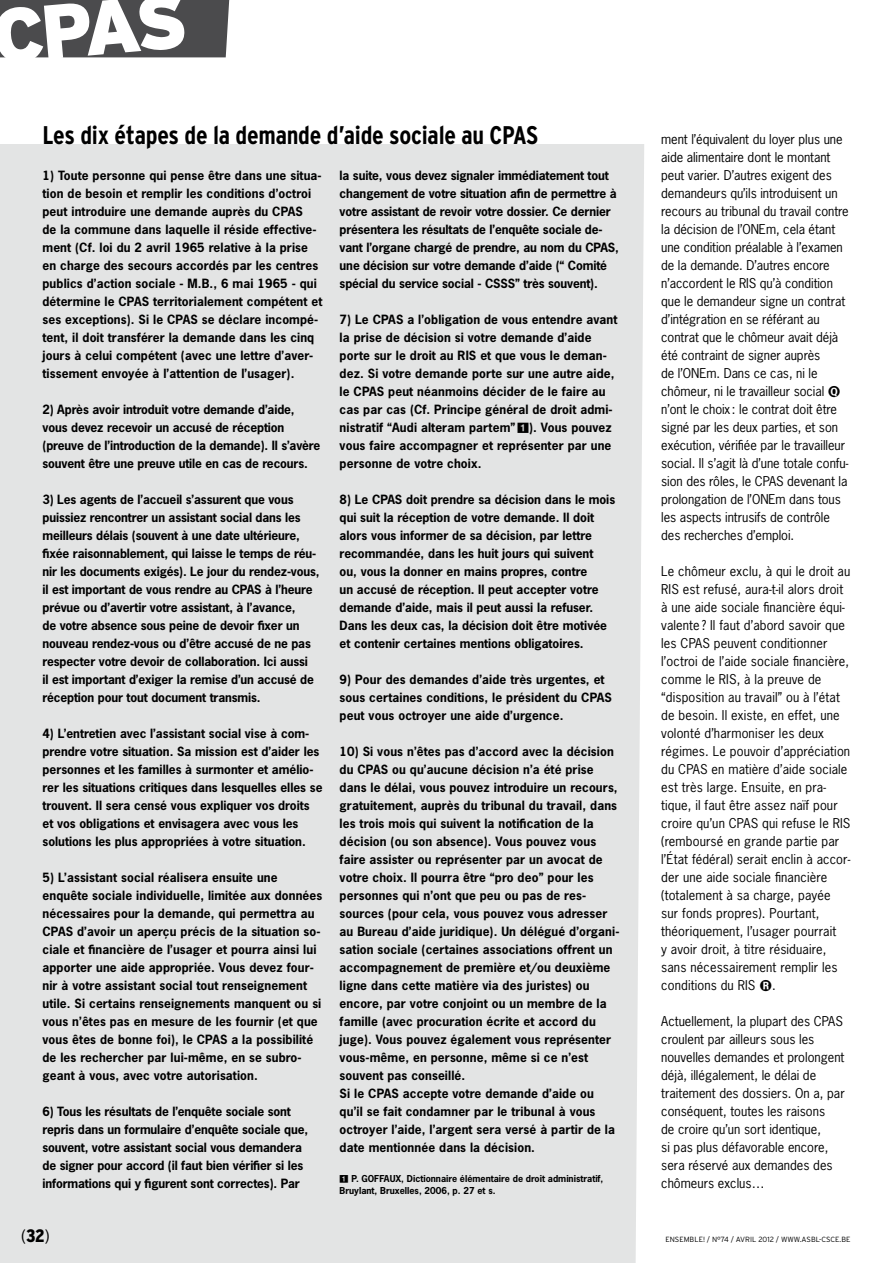
<style>
.page{position:relative;width:893px;height:1263px;background:#fff}
.page>*{position:absolute;margin:0;border:0;box-sizing:border-box;transform-origin:0 0}
.t1{font:900 76.5px "Interstate";color:#fff}
.t2{font:700 condensed 25.5px "Interstate";letter-spacing:-.01em;color:#000}
.t3{font:300 condensed 18px "Interstate";color:#000}
.t4{font:12.75px/18px "News Gothic Std";color:#000}
.t5{font:700 12px/18px "News Gothic Std";letter-spacing:.01em;color:#000}
.t6{font:700 12px/18px "News Gothic Std";letter-spacing:-.01em;color:#000}
.t7{font:700 9px/12px "News Gothic Std";color:#000}
.t8{font:300 7.5px "Interstate";color:#000}
.s1{font-weight:900}
</style>
<div class="page">
<div style="left:0;top:144px;width:644px;height:1119px;background:#e3e4e4"></div>
<div style="left:0;top:0;width:229px;height:57px;background:#4b4b4d"></div>
<svg style="left:518px;top:423px;width:11px;height:10px"></svg>
<svg style="left:340px;top:1175px;width:8px;height:8px"></svg>
<h1 class="t1" style="left:-11px;top:-7px;width:108px;rotate:-5deg">CPAS</h1>
<h2 class="t2" style="left:43px;top:121px;width:497px">Les dix étapes de la demande d’aide sociale au CPAS</h2>
<p class="t5" style="left:43px;top:166px;width:281px">1) Toute personne qui pense être dans une situa&shy;tion de besoin et remplir les conditions d’octroi peut introduire une demande auprès du CPAS<br>de la commune dans laquelle il réside effective&shy;ment (Cf. loi du 2 avril 1965 relative à la prise en charge des secours accordés par les centres publics d’action sociale - M.B., 6 mai 1965 - qui détermine le CPAS territorialement compétent et ses exceptions). Si le CPAS se déclare incompé&shy;tent, il doit transférer la demande dans les cinq jours à celui compétent (avec une lettre d’aver&shy;tissement envoyée à l’attention de l’usager).</p>
<p class="t6" style="left:43px;top:400px;width:279px">2) Après avoir introduit votre demande d’aide, vous devez recevoir un accusé de réception (preuve de l’introduction de la demande). Il s’avère souvent être une preuve utile en cas de recours.</p>
<p class="t6" style="left:43px;top:490px;width:279px">3) Les agents de l’accueil s’assurent que vous puissiez rencontrer un assistant social dans les meilleurs délais (souvent à une date ultérieure, fixée raisonnablement, qui laisse le temps de réu&shy;nir les documents exigés). Le jour du rendez-vous, il est important de vous rendre au CPAS à l’heure prévue ou d’avertir votre assistant, à l’avance,<br>de votre absence sous peine de devoir fixer un nouveau rendez-vous ou d’être accusé de ne pas respecter votre devoir de collaboration. Ici aussi<br>il est important d’exiger la remise d’un accusé de réception pour tout document transmis.</p>
<p class="t5" style="left:43px;top:724px;width:282px">4) L’entretien avec l’assistant social vise à com&shy;prendre votre situation. Sa mission est d’aider les personnes et les familles à surmonter et amélio&shy;rer les situations critiques dans lesquelles elles se trouvent. Il sera censé vous expliquer vos droits et vos obligations et envisagera avec vous les solutions les plus appropriées à votre situation.</p>
<p class="t5" style="left:43px;top:868px;width:281px">5) L’assistant social réalisera ensuite une enquête sociale individuelle, limitée aux données nécessaires pour la demande, qui permettra au CPAS d’avoir un aperçu précis de la situation so&shy;ciale et financière de l’usager et pourra ainsi lui apporter une aide appropriée. Vous devez four&shy;nir à votre assistant social tout renseignement utile. Si certains renseignements manquent ou si vous n’êtes pas en mesure de les fournir (et que vous êtes de bonne foi), le CPAS a la possibilité de les rechercher par lui-même, en se subro&shy;geant à vous, avec votre autorisation.</p>
<p class="t6" style="left:43px;top:1102px;width:267px">6) Tous les résultats de l’enquête sociale sont repris dans un formulaire d’enquête sociale que, souvent, votre assistant social vous demandera de signer pour accord (il faut bien vérifier si les informations qui y figurent sont correctes). Par</p>
<p class="t6" style="left:340px;top:166px;width:281px">la suite, vous devez signaler immédiatement tout changement de votre situation afin de permettre à votre assistant de revoir votre dossier. Ce dernier présentera les résultats de l’enquête sociale de&shy;vant l’organe chargé de prendre, au nom du CPAS, une décision sur votre demande d’aide (“ Comité spécial du service social - CSSS” très souvent).</p>
<p class="t5" style="left:340px;top:310px;width:279px">7) Le CPAS a l’obligation de vous entendre avant la prise de décision si votre demande d’aide porte sur le droit au RIS et que vous le deman&shy;dez. Si votre demande porte sur une autre aide, le CPAS peut néanmoins décider de le faire au cas par cas (Cf. Principe général de droit admi&shy;nistratif “Audi alteram partem” ). Vous pouvez vous faire accompagner et représenter par une personne de votre choix.</p>
<p class="t5" style="left:340px;top:490px;width:277px">8) Le CPAS doit prendre sa décision dans le mois qui suit la réception de votre demande. Il doit alors vous informer de sa décision, par lettre recommandée, dans les huit jours qui suivent<br>ou, vous la donner en mains propres, contre<br>un accusé de réception. Il peut accepter votre demande d’aide, mais il peut aussi la refuser.<br>Dans les deux cas, la décision doit être motivée et contenir certaines mentions obligatoires.</p>
<p class="t5" style="left:340px;top:670px;width:274px">9) Pour des demandes d’aide très urgentes, et sous certaines conditions, le président du CPAS peut vous octroyer une aide d’urgence.</p>
<p class="t5" style="left:340px;top:742px;width:281px">10) Si vous n’êtes pas d’accord avec la décision du CPAS ou qu’aucune décision n’a été prise dans le délai, vous pouvez introduire un recours, gratuitement, auprès du tribunal du travail, dans les trois mois qui suivent la notification de la décision (ou son absence). Vous pouvez vous faire assister ou représenter par un avocat de votre choix. Il pourra être “pro deo” pour les personnes qui n’ont que peu ou pas de res&shy;sources (pour cela, vous pouvez vous adresser au Bureau d’aide juridique). Un délégué d’organi&shy;sation sociale (certaines associations offrent un accompagnement de première et/ou deuxième ligne dans cette matière via des juristes) ou encore, par votre conjoint ou un membre de la famille (avec procuration écrite et accord du juge). Vous pouvez également vous représenter vous-même, en personne, même si ce n’est souvent pas conseillé.<br>Si le CPAS accepte votre demande d’aide ou qu’il se fait condamner par le tribunal à vous octroyer l’aide, l’argent sera versé à partir de la date mentionnée dans la décision.</p>
<p class="t7" style="left:340px;top:1172px;width:265px;text-indent:12px">P. GOFFAUX, Dictionnaire élémentaire de droit administratif,<br>Bruylant, Bruxelles, 2006, p. 27 et s.</p>
<p class="t4" style="left:661px;top:130px;width:189px">ment l’équivalent du loyer plus une aide alimentaire dont le montant peut varier. D’autres exigent des demandeurs qu’ils introduisent un recours au tribunal du travail contre la décision de l’ONEm, cela étant une condition préalable à l’examen de la demande. D’autres encore n’accordent le RIS qu’à condition que le demandeur signe un contrat d’intégration en se référant au contrat que le chômeur avait déjà été contraint de signer auprès<br>de l’ONEm. Dans ce cas, ni le chômeur, ni le travailleur social n’ont le choix : le contrat doit être signé par les deux parties, et son exécution, vérifiée par le travailleur social. Il s’agit là d’une totale confu&shy;sion des rôles, le CPAS devenant la prolongation de l’ONEm dans tous les aspects intrusifs de contrôle des recherches d’emploi.</p>
<p class="t4" style="left:661px;top:562px;width:191px">Le chômeur exclu, à qui le droit au RIS est refusé, aura-t-il alors droit à une aide sociale financière équi&shy;valente ? Il faut d’abord savoir que les CPAS peuvent conditionner l’octroi de l’aide sociale financière, comme le RIS, à la preuve de “disposition au travail” ou à l’état de besoin. Il existe, en effet, une volonté d’harmoniser les deux régimes. Le pouvoir d’appréciation du CPAS en matière d’aide sociale est très large. Ensuite, en pra&shy;tique, il faut être assez naïf pour croire qu’un CPAS qui refuse le RIS (remboursé en grande partie par l’État fédéral) serait enclin à accor&shy;der une aide sociale financière (totalement à sa charge, payée sur fonds propres). Pourtant, théoriquement, l’usager pourrait<br>y avoir droit, à titre résiduaire, sans nécessairement remplir les conditions du RIS</p>
<p class="t4" style="left:772px;top:976px;width:5px">.</p>
<p class="t4" style="left:661px;top:1012px;width:185px">Actuellement, la plupart des CPAS croulent par ailleurs sous les nouvelles demandes et prolongent déjà, illégalement, le délai de traitement des dossiers. On a, par conséquent, toutes les raisons<br>de croire qu’un sort identique,<br>si pas plus défavorable encore, sera réservé aux demandes des chômeurs exclus…</p>
<h3 class="t3" style="left:21px;top:1225px;width:30px">(<span class="s1">32</span>)</h3>
<p class="t8" style="left:665px;top:1235px;width:142px">ENSEMBLE! / N°74 / AVRIL 2012 / WWW.ASBL</p>
<p class="t8" style="left:819px;top:1235px;width:8px">-CSCE</p>
<p class="t8" style="left:839px;top:1235px;width:7px">.BE</p>
</div>
